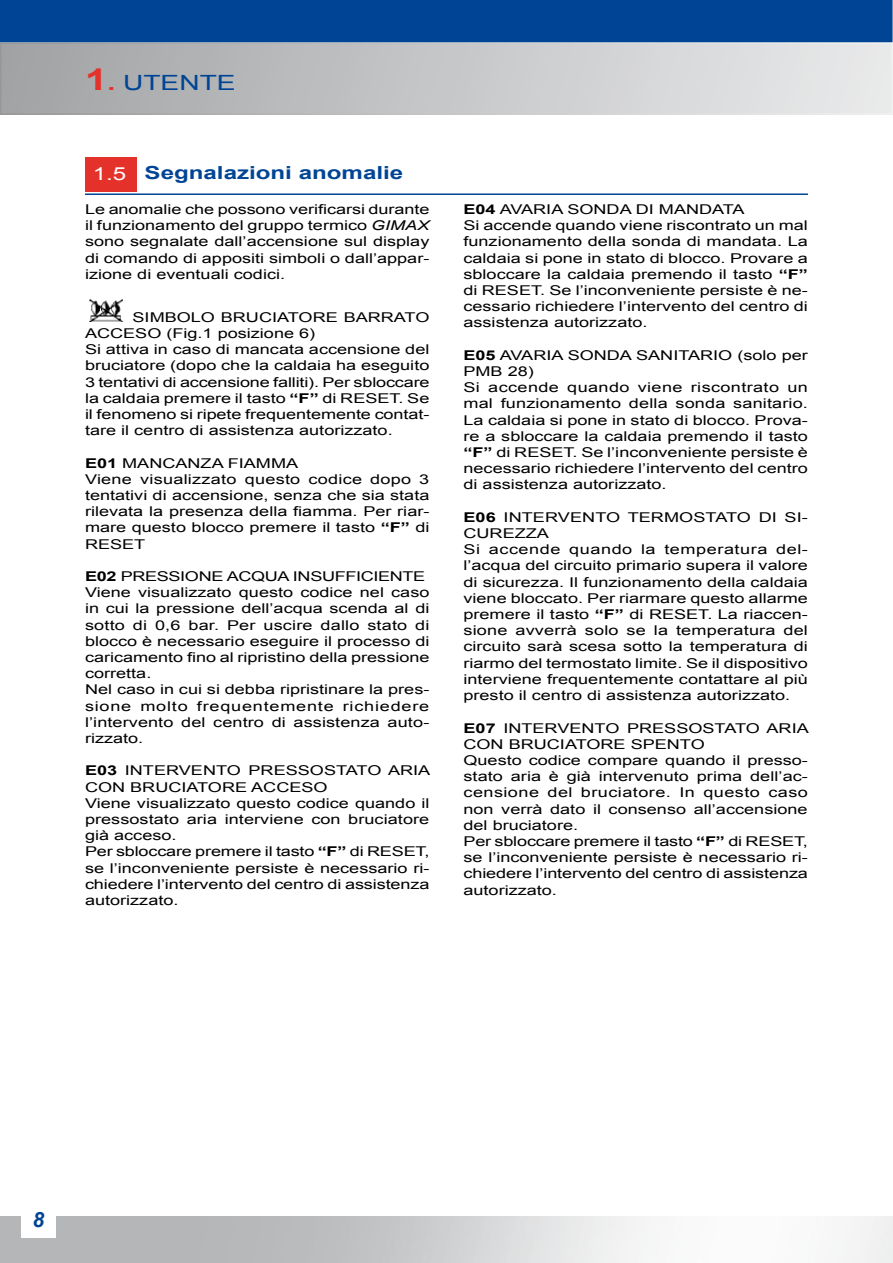
<style>
.page{position:relative;width:893px;height:1263px;background:#fff}
.page>*{position:absolute;margin:0;border:0;box-sizing:border-box;transform-origin:0 0}
.t1{font:21px "Arial";color:#004595;scale:1.34 1}
.t2{font:700 18px "Arial";color:#004595;scale:1.34 1}
.t3{font:13.5px/16.2px "Arial";color:#000;scale:1.34 1}
.s1{font-weight:700;font-size:30px;color:#e4312a}
.s2{font-weight:700;color:#e4312a}
.s3{font-weight:400;color:#fff}
.s4{font-style:italic}
.s5{font-weight:700}
</style>
<div class="page">
<div style="left:1px;top:1px;width:891px;height:41px;background:#004595"></div>
<div style="left:0;top:0;width:892px;height:43px;border:2px solid #004595"></div>
<div style="left:1px;top:43px;width:891px;height:71px;background:linear-gradient(to right,#a1a3a5,#eaebec)"></div>
<div style="left:0;top:43px;width:893px;height:72px;border:2px solid #fff"></div>
<svg style="left:892px;top:0;width:1px;height:115px"></svg>
<img style="left:89px;top:300px;width:33px;height:22px">
<div style="left:85px;top:157px;width:51px;height:34px;background:#e4312a"></div>
<hr style="left:85px;top:193px;width:723px;height:2px;background:#004595">
<h1 class="t1" style="left:85px;top:69px;width:114px"><span class="s1">1</span><span class="s2">.</span> UTENTE</h1>
<h2 class="t2" style="left:93px;top:161px;width:233px"><span class="s3">1.5</span> Segnalazioni anomalie</h2>
<p class="t3" style="left:85px;top:201px;width:259px;text-align:justify">Le anomalie che possono verificarsi durante il funzionamento del gruppo termico <span class="s4">GIMAX </span>sono segnalate dall’accensione sul display di comando di appositi simboli o dall’appar&shy;izione di eventuali codici.</p>
<p class="t3" style="left:85px;top:309px;width:259px;text-indent:48px">SIMBOLO BRUCIATORE BARRATO ACCESO (Fig.1 posizione 6)<br>Si attiva in caso di mancata accensione del bruciatore (dopo che la caldaia ha eseguito 3 tentativi di accensione falliti). Per sbloccare la caldaia premere il tasto <span class="s5">“F”</span> di RESET. Se il fenomeno si ripete frequentemente contat&shy;tare il centro di assistenza autorizzato.</p>
<p class="t3" style="left:85px;top:455px;width:259px"><span class="s5">E01</span> MANCANZA FIAMMA<br>Viene visualizzato questo codice dopo 3 tentativi di accensione, senza che sia stata rilevata la presenza della fiamma. Per riar&shy;mare questo blocco premere il tasto <span class="s5">“F”</span> di<br>RESET</p>
<p class="t3" style="left:85px;top:568px;width:259px"><span class="s5">E02</span> PRESSIONE ACQUA INSUFFICIENTE Viene visualizzato questo codice nel caso in cui la pressione dell’acqua scenda al di sotto di 0,6 bar. Per uscire dallo stato di blocco è necessario eseguire il processo di caricamento fino al ripristino della pressione corretta.<br>Nel caso in cui si debba ripristinare la pres&shy;sione molto frequentemente richiedere l’intervento del centro di assistenza auto&shy;rizzato.</p>
<p class="t3" style="left:85px;top:763px;width:259px"><span class="s5">E03</span> INTERVENTO PRESSOSTATO ARIA CON BRUCIATORE ACCESO<br>Viene visualizzato questo codice quando il pressostato aria interviene con bruciatore già acceso.<br>Per sbloccare premere il tasto <span class="s5">“F”</span> di RESET, se l’inconveniente persiste è necessario ri&shy;chiedere l’intervento del centro di assistenza autorizzato.</p>
<p class="t3" style="left:463px;top:201px;width:259px"><span class="s5">E04</span> AVARIA SONDA DI MANDATA<br>Si accende quando viene riscontrato un mal funzionamento della sonda di mandata. La caldaia si pone in stato di blocco. Provare a sbloccare la caldaia premendo il tasto <span class="s5">“F” </span>di RESET. Se l’inconveniente persiste è ne&shy;cessario richiedere l’intervento del centro di assistenza autorizzato.</p>
<p class="t3" style="left:463px;top:347px;width:259px"><span class="s5">E05</span> AVARIA SONDA SANITARIO (solo per PMB 28)<br>Si accende quando viene riscontrato un mal funzionamento della sonda sanitario.<br>La caldaia si pone in stato di blocco. Prova&shy;re a sbloccare la caldaia premendo il tasto <span class="s5">“F”</span> di RESET. Se l’inconveniente persiste è necessario richiedere l’intervento del centro di assistenza autorizzato.</p>
<p class="t3" style="left:463px;top:509px;width:259px"><span class="s5">E06</span> INTERVENTO TERMOSTATO DI SI-CUREZZA<br>Si accende quando la temperatura del&shy;l’acqua del circuito primario supera il valore di sicurezza. Il funzionamento della caldaia viene bloccato. Per riarmare questo allarme premere il tasto <span class="s5">“F”</span> di RESET. La riaccen&shy;sione avverrà solo se la temperatura del circuito sarà scesa sotto la temperatura di riarmo del termostato limite. Se il dispositivo interviene frequentemente contattare al più presto il centro di assistenza autorizzato.</p>
<p class="t3" style="left:463px;top:720px;width:259px"><span class="s5">E07</span> INTERVENTO PRESSOSTATO ARIA CON BRUCIATORE SPENTO<br>Questo codice compare quando il presso&shy;stato aria è già intervenuto prima dell’ac&shy;censione del bruciatore. In questo caso non verrà dato il consenso all’accensione del bruciatore.<br>Per sbloccare premere il tasto <span class="s5">“F”</span> di RESET, se l’inconveniente persiste è necessario ri&shy;chiedere l’intervento del centro di assistenza autorizzato.</p>
</div>
